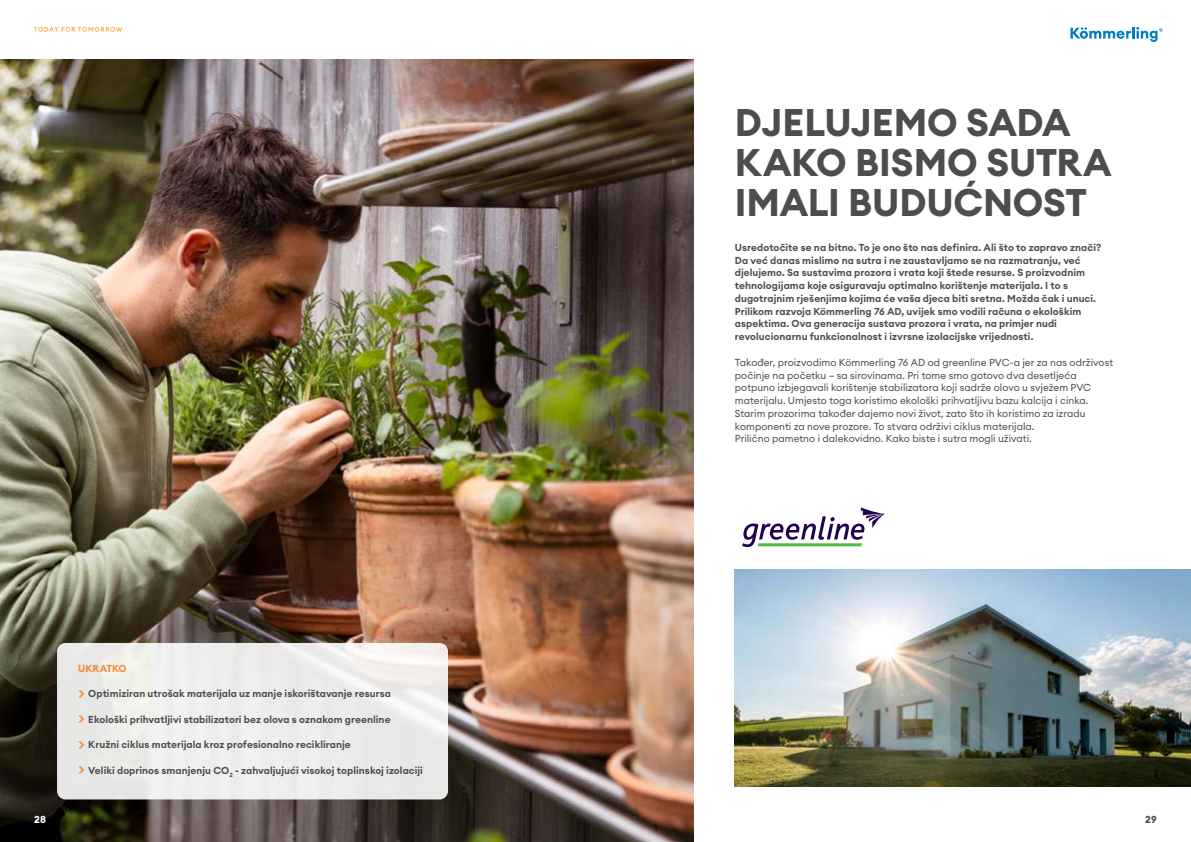
<style>
.page{position:relative;width:1191px;height:842px;background:#fff}
.page>*{position:absolute;margin:0;border:0;box-sizing:border-box;transform-origin:0 0}
.t1{font:700 38px/40px "Euclid Circular A";letter-spacing:-.005em;color:#4d4d4f}
.t2{font:600 10px/12.8px "Euclid Circular A";letter-spacing:.005em;color:#4d4d4f}
.t3{font:10px/12.8px "Euclid Circular A";color:#4d4d4f}
.t4{font:700 10px "Euclid Circular A";letter-spacing:-.005em;color:#f68b3d}
.t5{font:700 10px "Euclid Circular A";color:#fff}
.t6{font:700 10px "Euclid Circular A";color:#4d4d4f}
.s1{font-size:14px;color:#f68b3d}
</style>
<div class="page">
<img style="left:0;top:60px;width:693px;height:782px">
<img style="left:735px;top:570px;width:456px;height:217px">
<div style="left:57px;top:643px;width:391px;height:156px;background:#edeceb;border-radius:9px"></div>
<svg style="left:742px;top:507px;width:143px;height:40px"></svg>
<svg style="left:1070px;top:27px;width:92px;height:15px"></svg>
<svg style="left:34px;top:27px;width:88px;height:5px"></svg>
<p class="t4" style="left:78px;top:662px;width:50px">UKRATKO</p>
<p class="t2" style="left:78px;top:687px;width:314px"><span class="s1">&gt;</span> Optimiziran utrošak materijala uz manje iskorištavanje resursa</p>
<p class="t2" style="left:78px;top:713px;width:314px"><span class="s1">&gt;</span> Ekološki prihvatljivi stabilizatori bez olova s oznakom greenline</p>
<p class="t2" style="left:78px;top:738px;width:274px"><span class="s1">&gt;</span> Kružni ciklus materijala kroz profesionalno recikliranje</p>
<p class="t2" style="left:78px;top:764px;width:346px"><span class="s1">&gt;</span> Veliki doprinos smanjenju CO<sub>2</sub> - zahvaljujući visokoj toplinskoj izolaciji</p>
<h1 class="t1" style="left:735px;top:103px;width:378px">DJELUJEMO SADA<br>KAKO BISMO SUTRA<br>IMALI BUDUĆNOST</h1>
<p class="t2" style="left:735px;top:241px;width:368px">Usredotočite se na bitno. To je ono što nas definira. Ali što to zapravo znači?<br>Da već danas mislimo na sutra i ne zaustavljamo se na razmatranju, već djelujemo. Sa sustavima prozora i vrata koji štede resurse. S proizvodnim tehnologijama koje osiguravaju optimalno korištenje materijala. I to s dugotrajnim rješenjima kojima će vaša djeca biti sretna. Možda čak i unuci.<br>Prilikom razvoja Kömmerling 76 AD, uvijek smo vodili računa o ekološkim aspektima. Ova generacija sustava prozora i vrata, na primjer nudi revolucionarnu funkcionalnost i izvrsne izolacijske vrijednosti.</p>
<p class="t3" style="left:735px;top:356px;width:380px">Također, proizvodimo Kömmerling 76 AD od greenline PVC-a jer za nas održivost počinje na početku – sa sirovinama. Pri tome smo gotovo dva desetljeća potpuno izbjegavali korištenje stabilizatora koji sadrže olovo u svježem PVC materijalu. Umjesto toga koristimo ekološki prihvatljivu bazu kalcija i cinka.<br>Starim prozorima također dajemo novi život, zato što ih koristimo za izradu komponenti za nove prozore. To stvara održivi ciklus materijala.<br>Prilično pametno i dalekovidno. Kako biste i sutra mogli uživati.</p>
<p class="t5" style="left:34px;top:813px;width:13px">28</p>
<p class="t6" style="left:1145px;top:813px;width:13px">29</p>
</div>
